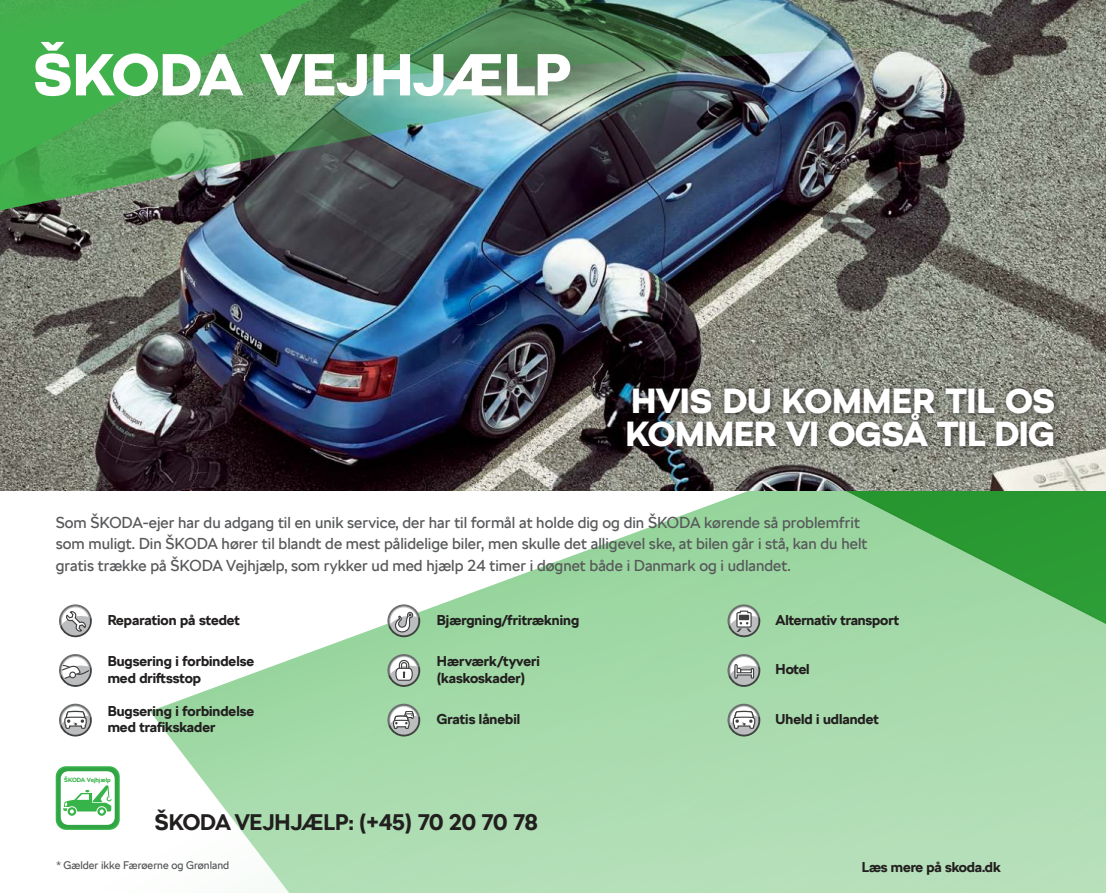
<style>
.page{position:relative;width:1106px;height:893px;background:#fff}
.page>*{position:absolute;margin:0;border:0;box-sizing:border-box;transform-origin:0 0}
.t1{font:900 58.65px "SKODA Next";letter-spacing:-.005em;color:#fff}
.t2{font:900 33.9px/33.9px "SKODA Next";letter-spacing:.005em;color:#fff}
.t3{font:700 21.9px "SKODA Next";color:#221f1f}
.t4{font:15.45px/21.6px "SKODA Next";color:#57585a}
.t5{font:700 13.95px/17px "SKODA Next";color:#221f1f}
.t6{font:10.8px "SKODA Next";color:#57585a}
.t7{font:700 6.15px "SKODA Next";color:#37b449}
</style>
<div class="page">
<svg style="left:150px;top:491px;width:956px;height:402px"></svg>
<svg style="left:1103px;top:491px;width:3px;height:390px"></svg>
<img style="left:0;top:95px;width:1106px;height:396px">
<div style="left:56px;top:766px;width:64px;height:64px;background:#37b449;border-radius:10px"></div>
<div style="left:57px;top:768px;width:61px;height:60px;background:#31a543;border-radius:10px"></div>
<div style="left:61px;top:771px;width:54px;height:54px;background:#fff;border-radius:8px"></div>
<svg style="left:63px;top:785px;width:49px;height:31px"></svg>
<img style="left:747px;top:0;width:359px;height:95px">
<img style="left:0;top:0;width:747px;height:320px">
<img style="left:77px;top:0;width:609px;height:290px">
<img style="left:0;top:0;width:546px;height:287px">
<svg style="left:59px;top:604px;width:33px;height:33px"></svg>
<svg style="left:59px;top:654px;width:33px;height:33px"></svg>
<svg style="left:59px;top:704px;width:33px;height:32px"></svg>
<svg style="left:727px;top:654px;width:33px;height:33px"></svg>
<svg style="left:727px;top:604px;width:33px;height:33px"></svg>
<svg style="left:727px;top:704px;width:33px;height:32px"></svg>
<svg style="left:387px;top:704px;width:33px;height:32px"></svg>
<svg style="left:387px;top:654px;width:33px;height:33px"></svg>
<svg style="left:387px;top:604px;width:33px;height:33px"></svg>
<div style="left:621px;top:382px;width:441px;height:72px;background:#221f1f;opacity:.75"></div>
<h1 class="t1" style="left:34px;top:41px;width:539px">ŠKODA VEJHJÆLP</h1>
<h2 class="t2" style="left:626px;top:384px;width:430px">HVIS DU KOMMER TIL OS<br>KOMMER VI OGSÅ TIL DIG</h2>
<p class="t4" style="left:56px;top:513px;width:813px">Som ŠKODA-ejer har du adgang til en unik service, der har til formål at holde dig og din ŠKODA kørende så problemfrit som muligt. Din ŠKODA hører til blandt de mest pålidelige biler, men skulle det alligevel ske, at bilen går i stå, kan du helt gratis trække på ŠKODA Vejhjælp, som rykker ud med hjælp 24 timer i døgnet både i Danmark og i udlandet.</p>
<p class="t5" style="left:108px;top:613px;width:134px">Reparation på stedet</p>
<p class="t5" style="left:108px;top:654px;width:148px">Bugsering i forbindelse med driftsstop</p>
<p class="t5" style="left:108px;top:703px;width:148px">Bugsering i forbindelse med trafikskader</p>
<p class="t5" style="left:775px;top:712px;width:105px">Uheld i udlandet</p>
<p class="t5" style="left:437px;top:613px;width:144px">Bjærgning/fritrækning</p>
<p class="t5" style="left:775px;top:613px;width:125px">Alternativ transport</p>
<p class="t5" style="left:437px;top:654px;width:104px">Hærværk/tyveri (kaskoskader)</p>
<p class="t5" style="left:775px;top:662px;width:35px">Hotel</p>
<p class="t5" style="left:437px;top:712px;width:85px">Gratis lånebil</p>
<p class="t7" style="left:64px;top:776px;width:48px">ŠKODA Vejhjælp</p>
<h3 class="t3" style="left:155px;top:807px;width:384px">ŠKODA VEJHJÆLP: (+45) 70 20 70 78</h3>
<p class="t6" style="left:56px;top:862px;width:174px">* Gælder ikke Færøerne og Grønland</p>
<p class="t5" style="left:862px;top:860px;width:140px">Læs mere på skoda.dk</p>
</div>
